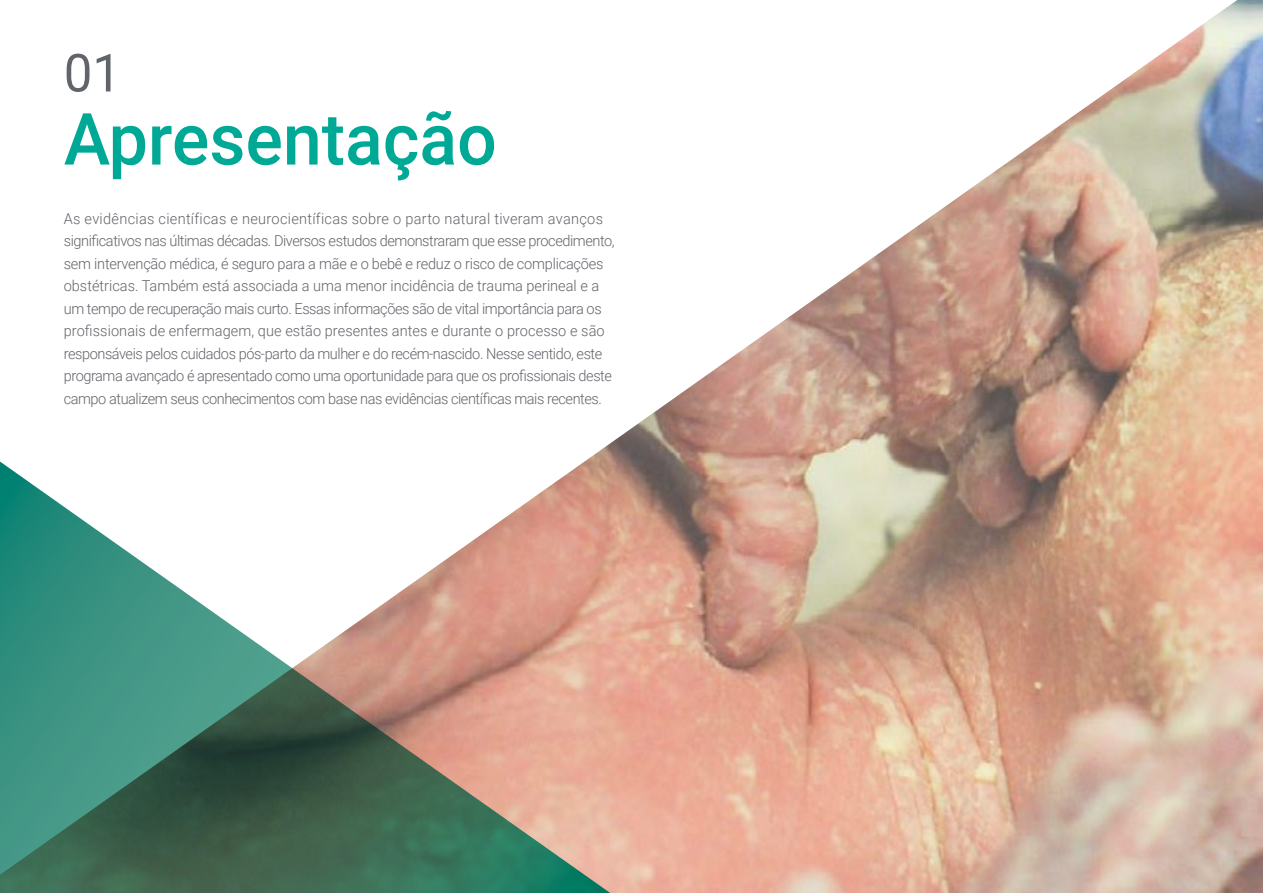
<style>
.page{position:relative;width:1263px;height:893px;background:#fff}
.page>*{position:absolute;margin:0;border:0;box-sizing:border-box;transform-origin:0 0}
.t1{font:500 72px "Roboto";color:#00a996}
.t2{font:52.5px "Roboto";color:#61646a}
.t3{font:300 15px/22.5px "Roboto";letter-spacing:-.03em;color:#61646a}
</style>
<div class="page">
<img style="left:606px;top:0;width:657px;height:893px">
<svg style="left:0;top:446px;width:640px;height:447px"></svg>
<h2 class="t2" style="left:64px;top:36px;width:59px">01</h2>
<h1 class="t1" style="left:64px;top:89px;width:435px">Apresentação</h1>
<p class="t3" style="left:64px;top:207px;width:552px">As evidências científicas e neurocientíficas sobre o parto natural tiveram avanços significativos nas últimas décadas. Diversos estudos demonstraram que esse procedimento, sem intervenção médica, é seguro para a mãe e o bebê e reduz o risco de complicações obstétricas. Também está associada a uma menor incidência de trauma perineal e a um tempo de recuperação mais curto. Essas informações são de vital importância para os profissionais de enfermagem, que estão presentes antes e durante o processo e são responsáveis pelos cuidados pós-parto da mulher e do recém-nascido. Nesse sentido, este programa avançado é apresentado como uma oportunidade para que os profissionais deste campo atualizem seus conhecimentos com base nas evidências científicas mais recentes.</p>
</div>
